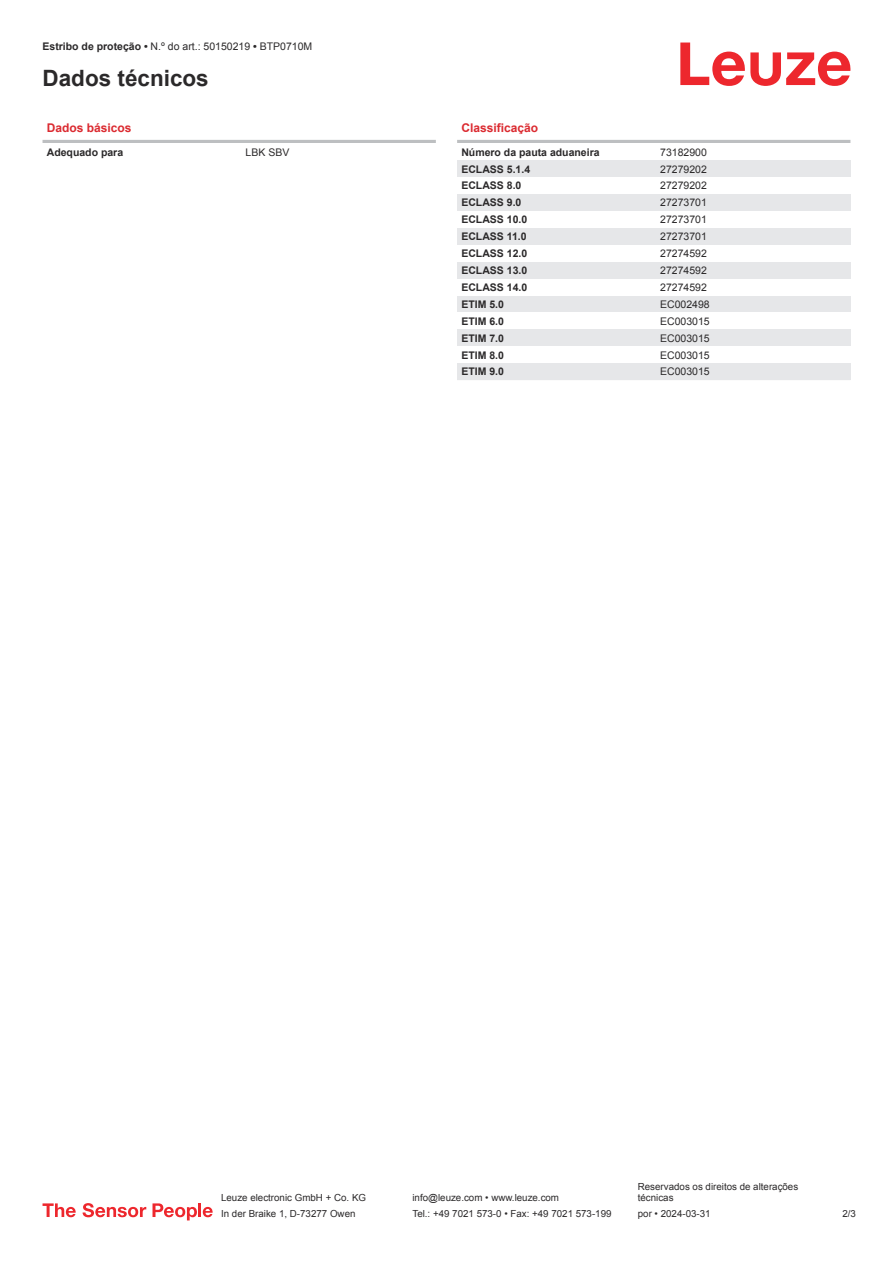
<style>
.page{position:relative;width:893px;height:1263px;background:#fff}
.page>*{position:absolute;margin:0;border:0;box-sizing:border-box;transform-origin:0 0}
.t1{font:700 22.5px "Arial";color:#2b292a}
.t2{font:700 12px "Arial";color:#db2a30}
.t3{font:10.5px "Arial";color:#2b292a}
.t4{font:700 10.5px "Arial";color:#2b292a}
.t5{font:9.75px/11.7px "Arial";color:#2b292a}
.s1{font-weight:700}
</style>
<div class="page">
<svg style="left:680px;top:43px;width:170px;height:43px"></svg>
<hr style="left:43px;top:140px;width:393px;height:3px;background:#bdbfc1">
<hr style="left:457px;top:140px;width:393px;height:3px;background:#bdbfc1">
<div style="left:457px;top:160px;width:200px;height:17px;background:#e6e7e9"></div>
<div style="left:657px;top:160px;width:193px;height:17px;background:#e6e7e9"></div>
<div style="left:457px;top:194px;width:200px;height:17px;background:#e6e7e9"></div>
<div style="left:657px;top:194px;width:193px;height:17px;background:#e6e7e9"></div>
<div style="left:457px;top:228px;width:200px;height:17px;background:#e6e7e9"></div>
<div style="left:657px;top:228px;width:193px;height:17px;background:#e6e7e9"></div>
<div style="left:457px;top:262px;width:200px;height:17px;background:#e6e7e9"></div>
<div style="left:657px;top:262px;width:193px;height:17px;background:#e6e7e9"></div>
<div style="left:457px;top:296px;width:200px;height:16px;background:#e6e7e9"></div>
<div style="left:657px;top:296px;width:193px;height:16px;background:#e6e7e9"></div>
<div style="left:457px;top:329px;width:200px;height:17px;background:#e6e7e9"></div>
<div style="left:657px;top:329px;width:193px;height:17px;background:#e6e7e9"></div>
<div style="left:457px;top:363px;width:200px;height:17px;background:#e6e7e9"></div>
<div style="left:657px;top:363px;width:193px;height:17px;background:#e6e7e9"></div>
<svg style="left:43px;top:1203px;width:33px;height:14px"></svg>
<svg style="left:83px;top:1203px;width:63px;height:14px"></svg>
<svg style="left:153px;top:1203px;width:44px;height:17px"></svg>
<hr style="left:198px;top:1203px;width:3px;height:14px;background:#ed272d">
<svg style="left:203px;top:1207px;width:10px;height:10px"></svg>
<p class="t3" style="left:43px;top:43px;width:271px"><span class="s1">Estribo de proteção •</span> N.º do art.: 50150219 <span class="s1">•</span> BTP0710M</p>
<h1 class="t1" style="left:43px;top:70px;width:168px">Dados técnicos</h1>
<p class="t2" style="left:47px;top:123px;width:86px">Dados básicos</p>
<p class="t4" style="left:47px;top:148px;width:78px">Adequado para</p>
<p class="t3" style="left:246px;top:148px;width:45px">LBK SBV</p>
<p class="t2" style="left:461px;top:123px;width:78px">Classificação</p>
<p class="t4" style="left:461px;top:148px;width:140px">Número da pauta aduaneira</p>
<p class="t3" style="left:660px;top:148px;width:48px">73182900</p>
<p class="t4" style="left:461px;top:165px;width:70px">ECLASS 5.1.4</p>
<p class="t3" style="left:660px;top:165px;width:48px">27279202</p>
<p class="t4" style="left:461px;top:182px;width:62px">ECLASS 8.0</p>
<p class="t3" style="left:660px;top:182px;width:48px">27279202</p>
<p class="t4" style="left:461px;top:199px;width:62px">ECLASS 9.0</p>
<p class="t3" style="left:660px;top:199px;width:48px">27273701</p>
<p class="t4" style="left:461px;top:216px;width:67px">ECLASS 10.0</p>
<p class="t3" style="left:660px;top:216px;width:48px">27273701</p>
<p class="t4" style="left:461px;top:233px;width:67px">ECLASS 11.0</p>
<p class="t3" style="left:660px;top:232px;width:48px">27273701</p>
<p class="t4" style="left:461px;top:249px;width:67px">ECLASS 12.0</p>
<p class="t3" style="left:660px;top:249px;width:48px">27274592</p>
<p class="t4" style="left:461px;top:266px;width:67px">ECLASS 13.0</p>
<p class="t3" style="left:660px;top:266px;width:48px">27274592</p>
<p class="t4" style="left:461px;top:283px;width:67px">ECLASS 14.0</p>
<p class="t3" style="left:660px;top:283px;width:48px">27274592</p>
<p class="t4" style="left:461px;top:300px;width:44px">ETIM 5.0</p>
<p class="t3" style="left:660px;top:300px;width:51px">EC002498</p>
<p class="t4" style="left:461px;top:317px;width:44px">ETIM 6.0</p>
<p class="t3" style="left:660px;top:317px;width:51px">EC003015</p>
<p class="t4" style="left:461px;top:334px;width:44px">ETIM 7.0</p>
<p class="t3" style="left:660px;top:334px;width:51px">EC003015</p>
<p class="t4" style="left:461px;top:351px;width:44px">ETIM 8.0</p>
<p class="t3" style="left:660px;top:351px;width:51px">EC003015</p>
<p class="t4" style="left:461px;top:368px;width:44px">ETIM 9.0</p>
<p class="t3" style="left:660px;top:368px;width:51px">EC003015</p>
<p class="t5" style="left:221px;top:1193px;width:146px">Leuze electronic GmbH + Co. KG</p>
<p class="t5" style="left:412px;top:1193px;width:148px">info@leuze.com • www.leuze.com</p>
<p class="t5" style="left:638px;top:1181px;width:162px">Reservados os direitos de alterações técnicas</p>
<p class="t5" style="left:221px;top:1209px;width:136px">In der Braike 1, D-73277 Owen</p>
<p class="t5" style="left:412px;top:1209px;width:201px">Tel.: +49 7021 573-0 • Fax: +49 7021 573-199</p>
<p class="t5" style="left:638px;top:1209px;width:74px">por • 2024-03-31</p>
<p class="t5" style="left:842px;top:1209px;width:15px">2 /3</p>
</div>
